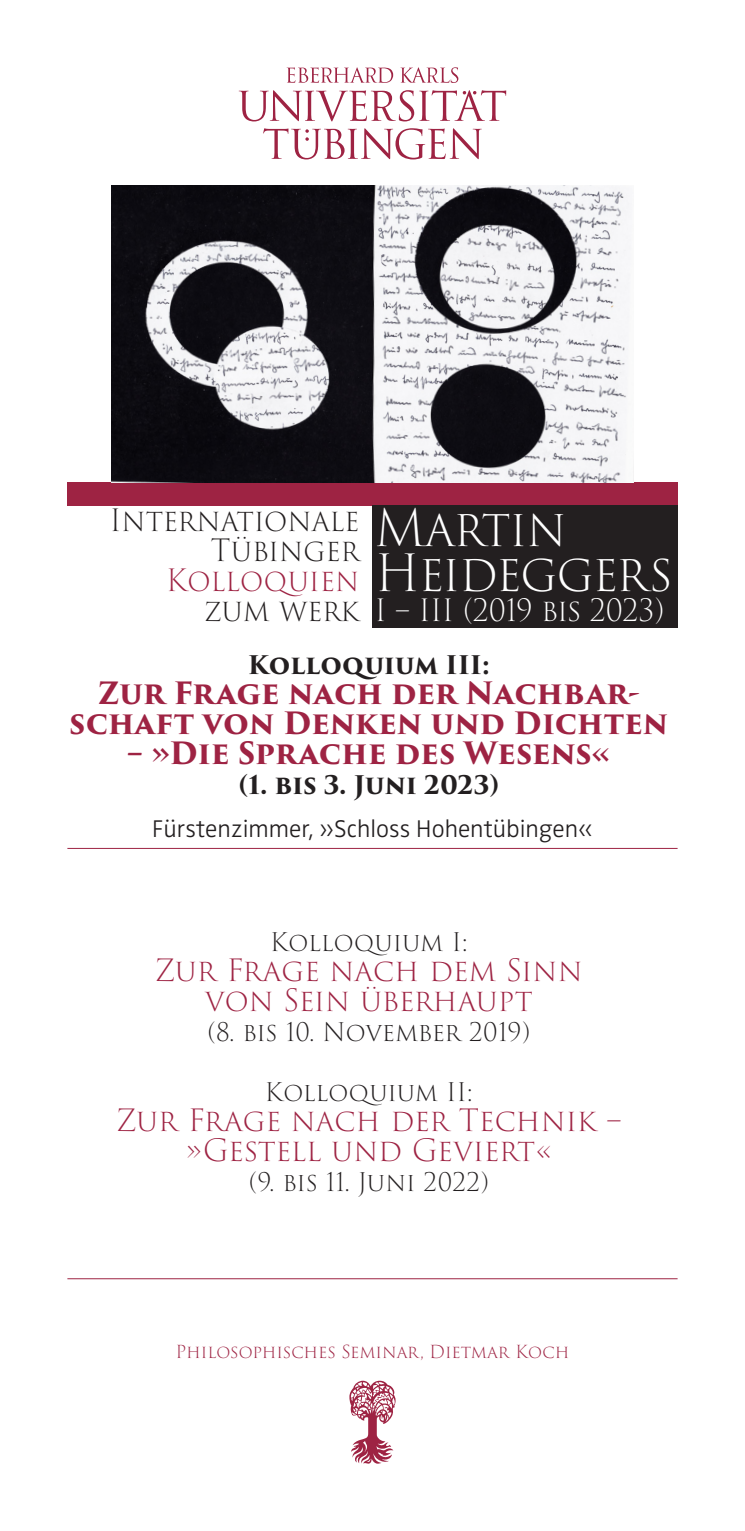
<style>
.page{position:relative;width:745px;height:1531px;background:#fff}
.page>*{position:absolute;margin:0;border:0;box-sizing:border-box;transform-origin:0 0}
.INNEN_Subhead_8_5_12{font:300 50px "Trajan Pro 3";letter-spacing:-.03em;color:#fff}
.INNEN_Subhead_8_5_12-2{font:300 30px "Trajan Pro 3";letter-spacing:-.005em;color:#9e2343}
.INNEN_Subhead_8_5_12-3{font:700 30px/30px "Trajan Pro 3";letter-spacing:-.005em;color:#9e2343;text-align:center}
.INNEN_Subhead_8_5_12-4{font:300 30px "Trajan Pro 3";letter-spacing:-.005em;color:#231f20}
.INNEN_Subhead_8_5_12-5{font:300 30px "Trajan Pro 3";letter-spacing:-.02em;color:#fff}
.INNEN_Subhead_8_5_12-6{font:300 25px "Trajan Pro 3";letter-spacing:-.005em;color:#231f20}
.t1{font:300 25px "Zwo Pro";color:#231f20}
.INNEN_Subhead_8_5_12-7{font:700 25px "Trajan Pro 3";letter-spacing:-.005em;color:#231f20}
.TITEL_head2_variabel{font:300 17.5px "Trajan Pro 3";letter-spacing:-.005em;color:#9e2343}
</style>
<div class="page">
<svg style="left:349px;top:1380px;width:46px;height:83px"></svg>
<svg style="left:238px;top:67px;width:268px;height:92px"></svg>
<div style="left:67px;top:482px;width:610px;height:23px;background:#9e2343"></div>
<img style="left:111px;top:186px;width:518px;height:296px">
<hr style="left:67px;top:848px;width:610px;height:1px;background:#9e2343">
<hr style="left:67px;top:1278px;width:610px;height:1px;background:#9e2343">
<div style="left:372px;top:505px;width:305px;height:123px;background:#231f20"></div>
<p class="INNEN_Subhead_8_5_12" style="left:374px;top:494px;width:194px">Martin</p>
<p class="INNEN_Subhead_8_5_12" style="left:374px;top:539px;width:299px">Heideggers</p>
<p class="INNEN_Subhead_8_5_12-5" style="left:374px;top:590px;width:291px">I – III (2019 bis 2023)</p>
<p class="INNEN_Subhead_8_5_12-7" style="left:247px;top:646px;width:244px">Kolloquium III:</p>
<p class="INNEN_Subhead_8_5_12-3" style="left:70px;top:679px;width:599px">Zur Frage nach der Nachbar&shy;schaft von Denken und Dichten</p>
<p class="INNEN_Subhead_8_5_12-3" style="left:127px;top:739px;width:484px">– »Die Sprache des Wesens«</p>
<p class="INNEN_Subhead_8_5_12-7" style="left:238px;top:766px;width:262px">(1. bis 3. Juni 2023)</p>
<p class="INNEN_Subhead_8_5_12-4" style="left:109px;top:500px;width:251px">Internationale</p>
<p class="INNEN_Subhead_8_5_12-4" style="left:210px;top:530px;width:150px">Tübinger</p>
<p class="INNEN_Subhead_8_5_12-2" style="left:165px;top:560px;width:195px">Kolloquien</p>
<p class="INNEN_Subhead_8_5_12-4" style="left:204px;top:590px;width:157px">zum werk</p>
<p class="t1" style="left:152px;top:810px;width:442px">Fürstenzimmer, »Schloss Hohentübingen«</p>
<p class="INNEN_Subhead_8_5_12-6" style="left:269px;top:925px;width:200px">Kolloquium I:</p>
<p class="INNEN_Subhead_8_5_12-2" style="left:155px;top:950px;width:429px">Zur Frage nach dem Sinn</p>
<p class="INNEN_Subhead_8_5_12-2" style="left:205px;top:980px;width:329px">von Sein überhaupt</p>
<p class="INNEN_Subhead_8_5_12-6" style="left:207px;top:1015px;width:325px">(8. bis 10. November 2019)</p>
<p class="INNEN_Subhead_8_5_12-6" style="left:264px;top:1075px;width:210px">Kolloquium II:</p>
<p class="INNEN_Subhead_8_5_12-2" style="left:116px;top:1100px;width:506px">Zur Frage nach der Technik –</p>
<p class="INNEN_Subhead_8_5_12-2" style="left:186px;top:1130px;width:367px">»Gestell und Geviert«</p>
<p class="INNEN_Subhead_8_5_12-6" style="left:248px;top:1165px;width:242px">(9. bis 11. Juni 2022)</p>
<p class="TITEL_head2_variabel" style="left:175px;top:1339px;width:395px">Philosophisches Seminar, Dietmar Koch</p>
</div>
